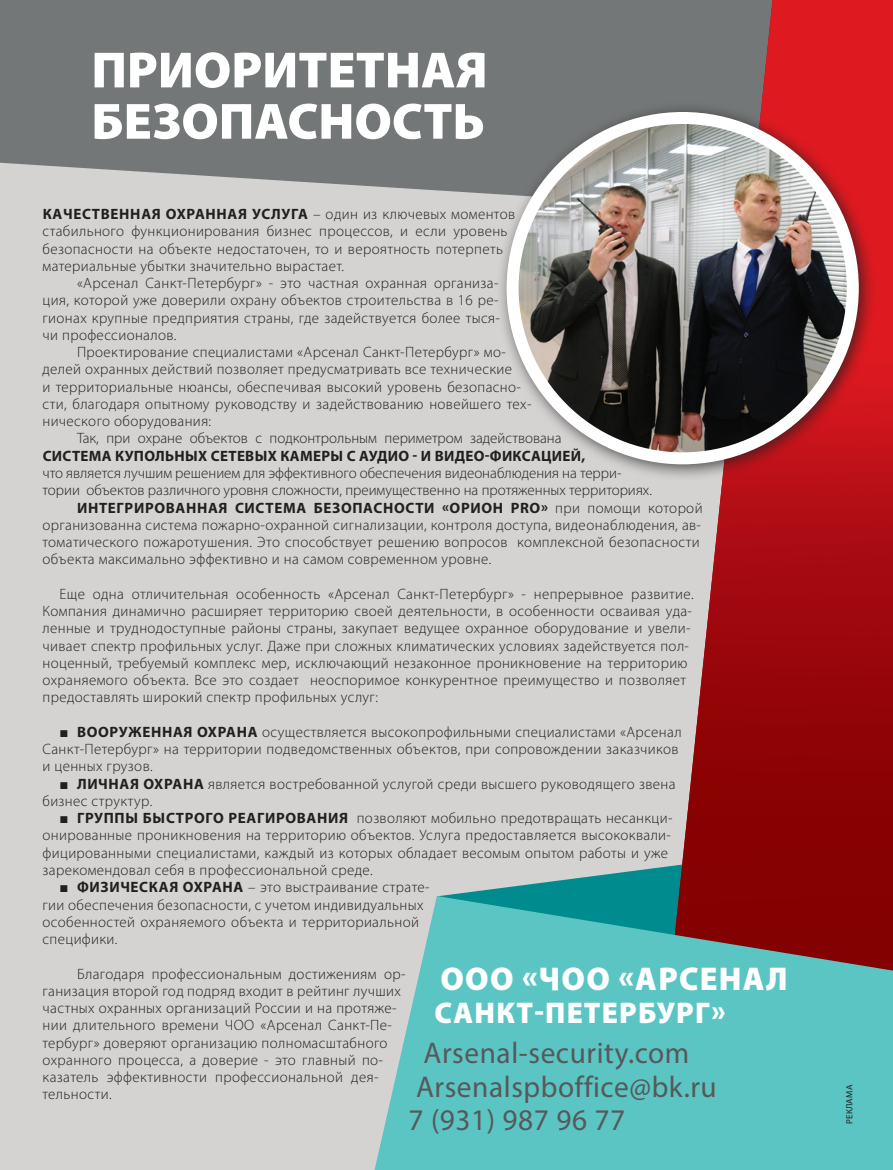
<style>
.page{position:relative;width:893px;height:1170px;background:#fff}
.page>*{position:absolute;margin:0;border:0;box-sizing:border-box;transform-origin:0 0}
.podzagik{font:900 51.3px "Myriad Pro";color:#fff}
.podzagik-2{font:900 33px "Myriad Pro";letter-spacing:.04em;color:#fff}
.podzagik-3{font:30px/33px "Myriad Pro";letter-spacing:.02em;color:#57585a}
.podzagik-4{font:900 30px "Myriad Pro";letter-spacing:.04em;color:#fff}
.podzagik-5{font:300 15px/17.2px "Myriad Pro";letter-spacing:.025em;color:#231f20}
.podzagik-6{font:300 15px/17.2px "Myriad Pro";color:#231f20}
.podzagik-7{font:9px "Myriad Pro";letter-spacing:.02em;color:#231f20}
.s1{font-weight:700}
.s2{font-family:"Times New Roman";font-weight:400}
</style>
<div class="page">
<div style="left:0;top:0;width:893px;height:1169px;background:#d4d3d2"></div>
<svg style="left:440px;top:868px;width:210px;height:28px"></svg>
<svg style="left:0;top:0;width:650px;height:194px;background:#7a7d7d"></svg>
<svg style="left:650px;top:0;width:19px;height:896px"></svg>
<img style="left:669px;top:0;width:223px;height:896px">
<svg style="left:374px;top:896px;width:518px;height:273px;background:#63b3b1"></svg>
<div style="left:496px;top:100px;width:380px;height:381px;background:#231f20;opacity:.75"></div>
<img style="left:513px;top:118px;width:340px;height:340px;border-radius:170px">
<div style="left:507px;top:112px;width:352px;height:352px;border:12px solid #fff;border-radius:50%"></div>
<hr style="left:892px;top:0;width:1px;height:1169px;background:#d8e6e8">
<hr style="left:892px;top:75px;width:1px;height:324px;background:#148b90">
<p class="podzagik" style="left:91px;top:36px;width:398px">ПРИОРИТЕТНАЯ</p>
<p class="podzagik" style="left:91px;top:87px;width:395px">БЕЗОПАСНОСТЬ</p>
<p class="podzagik-5" style="left:43px;top:205px;width:474px"><span class="s1">КАЧЕСТВЕННАЯ ОХРАННАЯ УСЛУГА</span> – один из ключевых моментов стабильного функционирования бизнес процессов, и если уровень безопасности на объекте недостаточен, то и вероятность потерпеть материальные убытки значительно вырастает.</p>
<p class="podzagik-5" style="left:43px;top:274px;width:459px;text-align:justify;text-indent:34px">«Арсенал Санкт-Петербург» - это частная охранная организа&shy;ция, которой уже доверили охрану объектов строительства в 16 ре&shy;гионах крупные предприятия страны, где задействуется более тыся&shy;чи профессионалов.</p>
<p class="podzagik-5" style="left:43px;top:343px;width:491px;text-indent:34px">Проектирование специалистами «Арсенал Санкт-Петербург» мо&shy;делей охранных действий позволяет предусматривать все технические<br>и территориальные нюансы, обеспечивая высокий уровень безопасно&shy;сти, благодаря опытному руководству и задействованию новейшего тех&shy;нического оборудования:</p>
<p class="podzagik-6" style="left:43px;top:429px;width:611px;text-indent:34px">Так, при охране объектов с подконтрольным периметром задействована<br><span class="s1">СИСТЕМА КУПОЛЬНЫХ СЕТЕВЫХ КАМЕРЫ С АУДИО - И ВИДЕО-ФИКСАЦИЕЙ,<br></span>что является лучшим решением для эффективного обеспечения видеонаблюдения на терри&shy;тории объектов различного уровня сложности, преимущественно на протяженных территориях.</p>
<p class="podzagik-5" style="left:43px;top:498px;width:662px;text-indent:34px"><span class="s1">ИНТЕГРИРОВАННАЯ СИСТЕМА БЕЗОПАСНОСТИ «ОРИОН PRO»</span> при помощи которой организованна система пожарно-охранной сигнализации, контроля доступа, видеонаблюдения, ав&shy;томатического пожаротушения. Это способствует решению вопросов комплексной безопасности объекта максимально эффективно и на самом современном уровне.</p>
<p class="podzagik-5" style="left:43px;top:585px;width:653px;text-indent:17px">Еще одна отличительная особенность «Арсенал Санкт-Петербург» - непрерывное развитие.<br>Компания динамично расширяет территорию своей деятельности, в особенности осваивая уда&shy;ленные и труднодоступные районы страны, закупает ведущее охранное оборудование и увели&shy;чивает спектр профильных услуг. Даже при сложных климатических условиях задействуется пол&shy;ноценный, требуемый комплекс мер, исключающий незаконное проникновение на территорию охраняемого объекта. Все это создает неоспоримое конкурентное преимущество и позволяет предоставлять широкий спектр профильных услуг:</p>
<p class="podzagik-5" style="left:43px;top:723px;width:641px;text-indent:17px"><span class="s2">■</span> <span class="s1">ВООРУЖЕННАЯ ОХРАНА</span> осуществляется высокопрофильными специалистами «Арсенал<br>Санкт-Петербург» на территории подведомственных объектов, при сопровождении заказчиков и ценных грузов.</p>
<p class="podzagik-5" style="left:43px;top:774px;width:634px;text-indent:17px"><span class="s2">■</span> <span class="s1">ЛИЧНАЯ ОХРАНА</span> является востребованной услугой среди высшего руководящего звена бизнес структур.</p>
<p class="podzagik-5" style="left:43px;top:809px;width:632px;text-indent:17px"><span class="s2">■</span> <span class="s1">ГРУППЫ БЫСТРОГО РЕАГИРОВАНИЯ</span> позволяют мобильно предотвращать несанкци&shy;онированные проникновения на территорию объектов. Услуга предоставляется высококвали&shy;фицированными специалистами, каждый из которых обладает весомым опытом работы и уже зарекомендовал себя в профессиональной среде.</p>
<p class="podzagik-5" style="left:43px;top:878px;width:389px;text-indent:17px"><span class="s2">■</span> <span class="s1">ФИЗИЧЕСКАЯ ОХРАНА</span> – это выстраивание страте&shy;гии обеспечения безопасности, с учетом индивидуальных особенностей охраняемого объекта и территориальной специфики.</p>
<p class="podzagik-5" style="left:43px;top:964px;width:365px;text-indent:34px">Благодаря профессиональным достижениям ор&shy;ганизация второй год подряд входит в рейтинг лучших частных охранных организаций России и на протяже&shy;нии длительного времени ЧОО «Арсенал Санкт-Пе&shy;тербург» доверяют организацию полномасштабного охранного процесса, а доверие - это главный по&shy;казатель эффективности профессиональной дея&shy;тельности.</p>
<p class="podzagik-2" style="left:440px;top:956px;width:349px">ООО «ЧОО «АРСЕНАЛ</p>
<p class="podzagik-4" style="left:434px;top:992px;width:293px">САНКТ-ПЕТЕРБУРГ»</p>
<p class="podzagik-3" style="left:416px;top:1036px;width:302px">Arsenal-security.com<br>Arsenalspboffice@bk.ru</p>
<p class="podzagik-3" style="left:409px;top:1102px;width:218px">7 (931) 987 96 77</p>
<p class="podzagik-7" style="left:844px;top:1123px;width:41px;rotate:-90deg">РЕКЛАМА</p>
</div>
